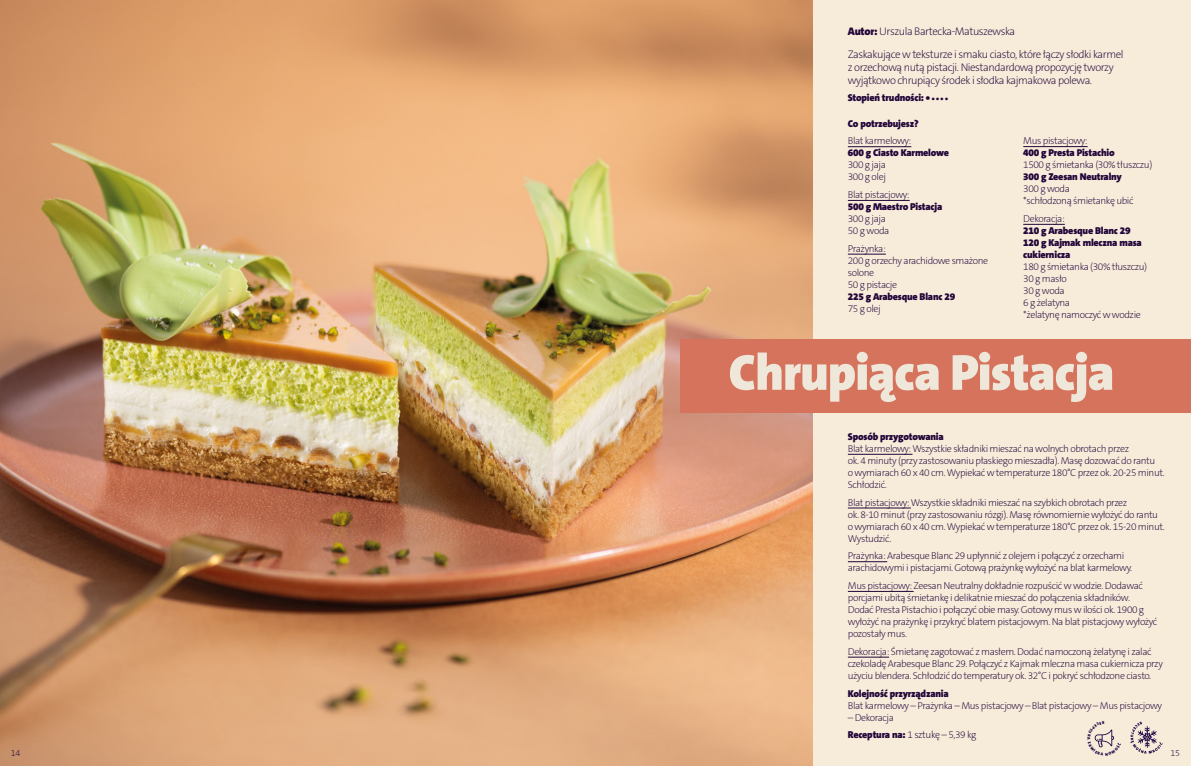
<style>
.page{position:relative;width:1191px;height:766px;background:#fff}
.page>*{position:absolute;margin:0;border:0;box-sizing:border-box;transform-origin:0 0}
.t1{font:900 51px "The Sans C5";letter-spacing:-.02em;color:#eee7da}
.t2{font:200 11px/23px "The Sans C5";letter-spacing:-.04em;color:#220639}
.t3{font:200 10px/12px "The Sans C5";letter-spacing:-.04em;color:#220639}
.t4{font:900 10px/12px "The Sans C5";letter-spacing:-.02em;color:#220639}
.t5{font:200 9px "The Sans C5";color:#220639}
.s1{font-weight:900}
.s2{font-size:7px}
</style>
<div class="page">
<img style="left:0;top:0;width:814px;height:765px">
<div style="left:814px;top:0;width:377px;height:765px;background:#f7ebda"></div>
<div style="left:680px;top:339px;width:511px;height:74px;background:#d5735c"></div>
<hr style="left:848px;top:454px;width:64px;height:1px;background:#220639">
<hr style="left:848px;top:507px;width:63px;height:1px;background:#220639">
<hr style="left:848px;top:561px;width:39px;height:1px;background:#220639">
<hr style="left:848px;top:591px;width:65px;height:1px;background:#220639">
<hr style="left:848px;top:656px;width:41px;height:1px;background:#220639">
<hr style="left:848px;top:146px;width:63px;height:1px;background:#220639">
<hr style="left:848px;top:200px;width:61px;height:1px;background:#220639">
<hr style="left:848px;top:254px;width:38px;height:1px;background:#220639">
<hr style="left:1023px;top:146px;width:64px;height:1px;background:#220639">
<hr style="left:1023px;top:224px;width:41px;height:1px;background:#220639">
<svg style="left:1130px;top:721px;width:32px;height:32px"></svg>
<svg style="left:1094px;top:729px;width:26px;height:19px"></svg>
<p class="t2" style="left:848px;top:20px;width:277px"><span class="s1">Autor:</span> Urszula Bartecka-Matuszewska<br>Zaskakujące w teksturze i smaku ciasto, które łączy słodki karmel</p>
<p class="t2" style="left:848px;top:61px;width:267px;line-height:13px">z orzechową nutą pistacji. Niestandardową propozycję tworzy wyjątkowo chrupiący środek i słodka kajmakowa polewa.</p>
<p class="t4" style="left:848px;top:92px;width:102px">Stopień trudności: • <span class="s2">• • • •</span></p>
<p class="t4" style="left:848px;top:117px;width:72px">Co potrzebujesz?</p>
<p class="t3" style="left:848px;top:135px;width:65px">Blat karmelowy:</p>
<p class="t4" style="left:848px;top:147px;width:103px">600 g Ciasto Karmelowe</p>
<p class="t3" style="left:848px;top:159px;width:40px">300 g jaja<br>300 g olej</p>
<p class="t3" style="left:848px;top:189px;width:63px">Blat pistacjowy:</p>
<p class="t4" style="left:848px;top:201px;width:96px">500 g Maestro Pistacja</p>
<p class="t3" style="left:848px;top:213px;width:43px">300 g jaja<br>50 g woda</p>
<p class="t3" style="left:848px;top:242px;width:142px">Prażynka:<br>200 g orzechy arachidowe smażone solone<br>50 g pistacje</p>
<p class="t4" style="left:848px;top:290px;width:109px">225 g Arabesque Blanc 29</p>
<p class="t3" style="left:848px;top:302px;width:34px">75 g olej</p>
<p class="t3" style="left:1023px;top:135px;width:66px">Mus pistacjowy:</p>
<p class="t4" style="left:1023px;top:147px;width:93px">400 g Presta Pistachio</p>
<p class="t3" style="left:1023px;top:159px;width:131px">1500 g śmietanka (30% tłuszczu)</p>
<p class="t4" style="left:1023px;top:171px;width:100px">300 g Zeesan Neutralny</p>
<p class="t3" style="left:1023px;top:183px;width:112px">300 g woda<br>*schłodzoną śmietankę ubić</p>
<p class="t3" style="left:1023px;top:213px;width:43px">Dekoracja:</p>
<p class="t4" style="left:1023px;top:225px;width:120px">210 g Arabesque Blanc 29<br>120 g Kajmak mleczna masa cukiernicza</p>
<p class="t3" style="left:1023px;top:261px;width:125px">180 g śmietanka (30% tłuszczu)<br>30 g masło<br>30 g woda<br>6 g żelatyna<br>*żelatynę namoczyć w wodzie</p>
<h1 class="t1" style="left:728px;top:339px;width:387px">Chrupiąca Pistacja</h1>
<p class="t4" style="left:848px;top:430px;width:97px">Sposób przygotowania</p>
<p class="t3" style="left:848px;top:442px;width:318px">Blat karmelowy: Wszystkie składniki mieszać na wolnych obrotach przez<br>ok. 4 minuty (przy zastosowaniu płaskiego mieszadła). Masę dozować do rantu<br>o wymiarach 60 x 40 cm. Wypiekać w temperaturze 180°C przez ok. 20-25 minut.<br>Schłodzić.</p>
<p class="t3" style="left:848px;top:496px;width:318px">Blat pistacjowy: Wszystkie składniki mieszać na szybkich obrotach przez<br>ok. 8-10 minut (przy zastosowaniu rózgi). Masę równomiernie wyłożyć do rantu o wymiarach 60 x 40 cm. Wypiekać w temperaturze 180°C przez ok. 15-20 minut.<br>Wystudzić.</p>
<p class="t3" style="left:848px;top:550px;width:286px">Prażynka: Arabesque Blanc 29 upłynnić z olejem i połączyć z orzechami arachidowymi i pistacjami. Gotową prażynkę wyłożyć na blat karmelowy.</p>
<p class="t3" style="left:848px;top:579px;width:311px">Mus pistacjowy: Zeesan Neutralny dokładnie rozpuścić w wodzie. Dodawać porcjami ubitą śmietankę i delikatnie mieszać do połączenia składników.<br>Dodać Presta Pistachio i połączyć obie masy. Gotowy mus w ilości ok. 1900 g wyłożyć na prażynkę i przykryć blatem pistacjowym. Na blat pistacjowy wyłożyć pozostały mus.</p>
<p class="t3" style="left:848px;top:645px;width:316px">Dekoracja: Śmietanę zagotować z masłem. Dodać namoczoną żelatynę i zalać czekoladę Arabesque Blanc 29. Połączyć z Kajmak mleczna masa cukiernicza przy użyciu blendera. Schłodzić do temperatury ok. 32°C i pokryć schłodzone ciasto.</p>
<p class="t4" style="left:848px;top:687px;width:102px">Kolejność przyrządzania</p>
<p class="t3" style="left:848px;top:699px;width:316px">Blat karmelowy – Prażynka – Mus pistacjowy – Blat pistacjowy – Mus pistacjowy</p>
<p class="t3" style="left:848px;top:708px;width:130px;line-height:17.7px">– Dekoracja<br><span class="s1">Receptura na:</span> 1 sztukę – 5,39 kg</p>
<p class="t5" style="left:11px;top:746px;width:11px">14</p>
<p class="t5" style="left:1170px;top:746px;width:11px">15</p>
</div>
